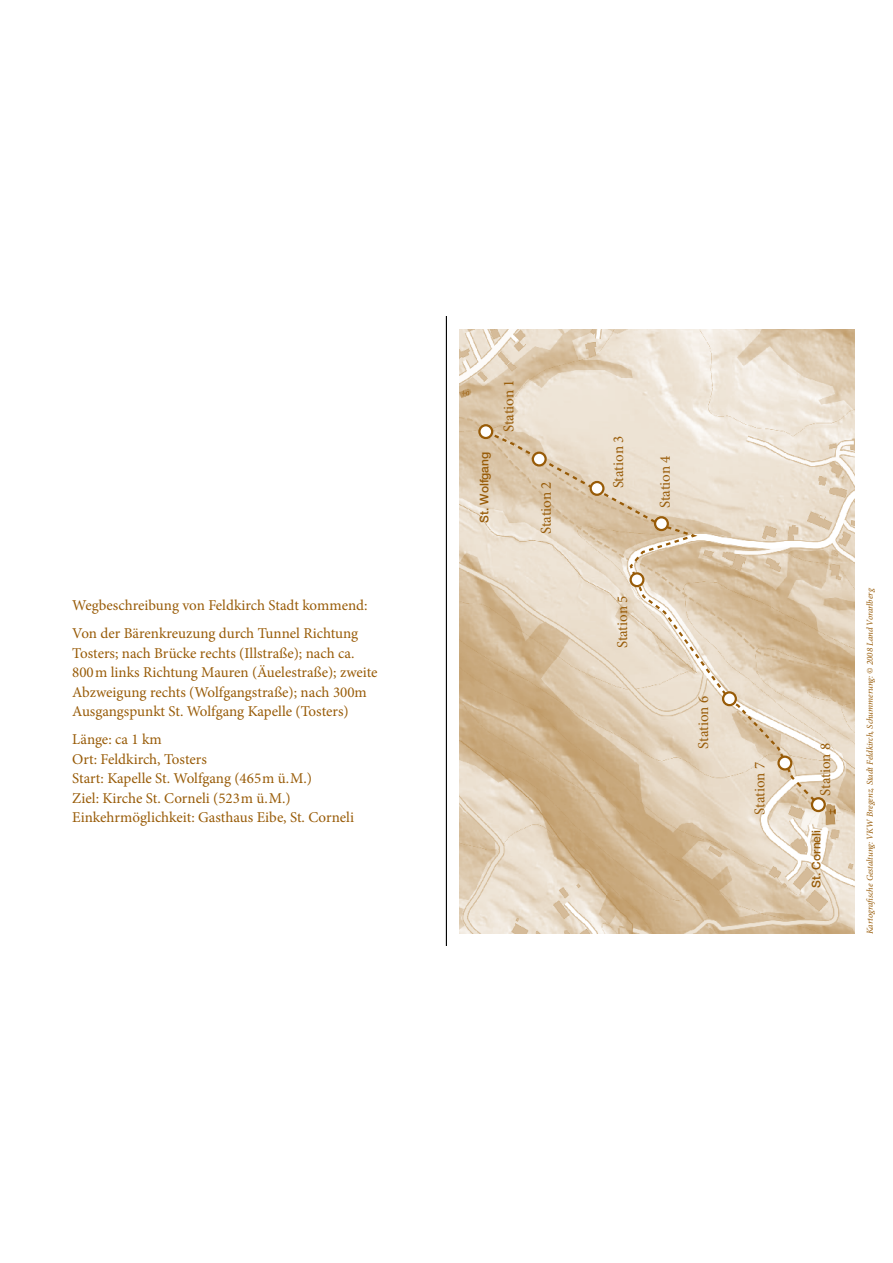
<style>
.page{position:relative;width:893px;height:1263px;background:#fff}
.page>*{position:absolute;margin:0;border:0;box-sizing:border-box;transform-origin:0 0}
.t1{font:15px/19.5px "Minion Pro";color:#985b07}
.t2{font:500 12px "Helvetica Neue";color:#985b07}
.t3{font:italic 9px "Minion Pro";letter-spacing:-.01em;color:#985b07}
</style>
<div class="page">
<hr style="left:446px;top:317px;width:1px;height:629px;background:#000">
<img style="left:459px;top:330px;width:395px;height:603px">
<svg style="left:478px;top:427px;width:345px;height:382px;background:#e0ceb5"></svg>
<div style="left:479px;top:425px;width:13px;height:13px;background:#fff;border-radius:50%"></div>
<div style="left:478px;top:424px;width:15px;height:15px;border:2px solid #985b07;border-radius:50%"></div>
<svg style="left:533px;top:453px;width:13px;height:12px"></svg>
<div style="left:532px;top:452px;width:15px;height:15px;border:2px solid #985b07;border-radius:50%"></div>
<svg style="left:591px;top:482px;width:12px;height:13px"></svg>
<div style="left:589px;top:481px;width:15px;height:15px;border:2px solid #985b07;border-radius:50%"></div>
<div style="left:655px;top:517px;width:13px;height:13px;background:#fff;border-radius:50%"></div>
<div style="left:654px;top:516px;width:15px;height:15px;border:2px solid #985b07;border-radius:50%"></div>
<svg style="left:631px;top:573px;width:12px;height:13px"></svg>
<div style="left:629px;top:572px;width:15px;height:15px;border:2px solid #985b07;border-radius:50%"></div>
<svg style="left:723px;top:692px;width:13px;height:13px"></svg>
<div style="left:722px;top:691px;width:15px;height:15px;border:2px solid #985b07;border-radius:50%"></div>
<svg style="left:778px;top:757px;width:13px;height:12px"></svg>
<div style="left:777px;top:756px;width:15px;height:15px;border:2px solid #985b07;border-radius:50%"></div>
<div style="left:812px;top:798px;width:13px;height:13px;background:#fff;border-radius:50%"></div>
<div style="left:811px;top:797px;width:15px;height:15px;border:2px solid #985b07;border-radius:50%"></div>
<p class="t1" style="left:72px;top:593px;width:297px;line-height:28px">Wegbeschreibung von Feldkirch Stadt kommend:<br>Von der Bärenkreuzung durch Tunnel Richtung</p>
<p class="t1" style="left:72px;top:645px;width:307px">Tosters; nach Brücke rechts (Illstraße); nach ca.<br>800m links Richtung Mauren (Äuelestraße); zweite Abzweigung rechts (Wolfgangstraße); nach 300m Ausgangspunkt St. Wolfgang Kapelle (Tosters)</p>
<p class="t1" style="left:72px;top:731px;width:283px">Länge: ca 1 km<br>Ort: Feldkirch, Tosters<br>Start: Kapelle St. Wolfgang (465m ü.M.)<br>Ziel: Kirche St. Corneli (523m ü.M.)<br>Einkehrmöglichkeit: Gasthaus Eibe, St. Corneli</p>
<p class="t2" style="left:480px;top:523px;width:73px;rotate:-90deg">St. Wolfgang</p>
<p class="t1" style="left:500px;top:432px;width:54px;rotate:-90deg">Station 1</p>
<p class="t1" style="left:537px;top:534px;width:54px;rotate:-90deg">Station 2</p>
<p class="t1" style="left:610px;top:488px;width:54px;rotate:-90deg">Station 3</p>
<p class="t1" style="left:656px;top:508px;width:54px;rotate:-90deg">Station 4</p>
<p class="t1" style="left:614px;top:648px;width:54px;rotate:-90deg">Station 5</p>
<p class="t1" style="left:695px;top:749px;width:54px;rotate:-90deg">Station 6</p>
<p class="t1" style="left:751px;top:815px;width:54px;rotate:-90deg">Station 7</p>
<p class="t1" style="left:817px;top:796px;width:54px;rotate:-90deg">Station 8</p>
<p class="t2" style="left:812px;top:888px;width:59px;rotate:-90deg">St. Corneli</p>
<p class="t3" style="left:866px;top:934px;width:347px;rotate:-90deg">Kartografische Gestaltung: VKW Bregenz, Stadt Feldkirch, Schummerung: © 2008 Land Vorarlberg</p>
</div>
